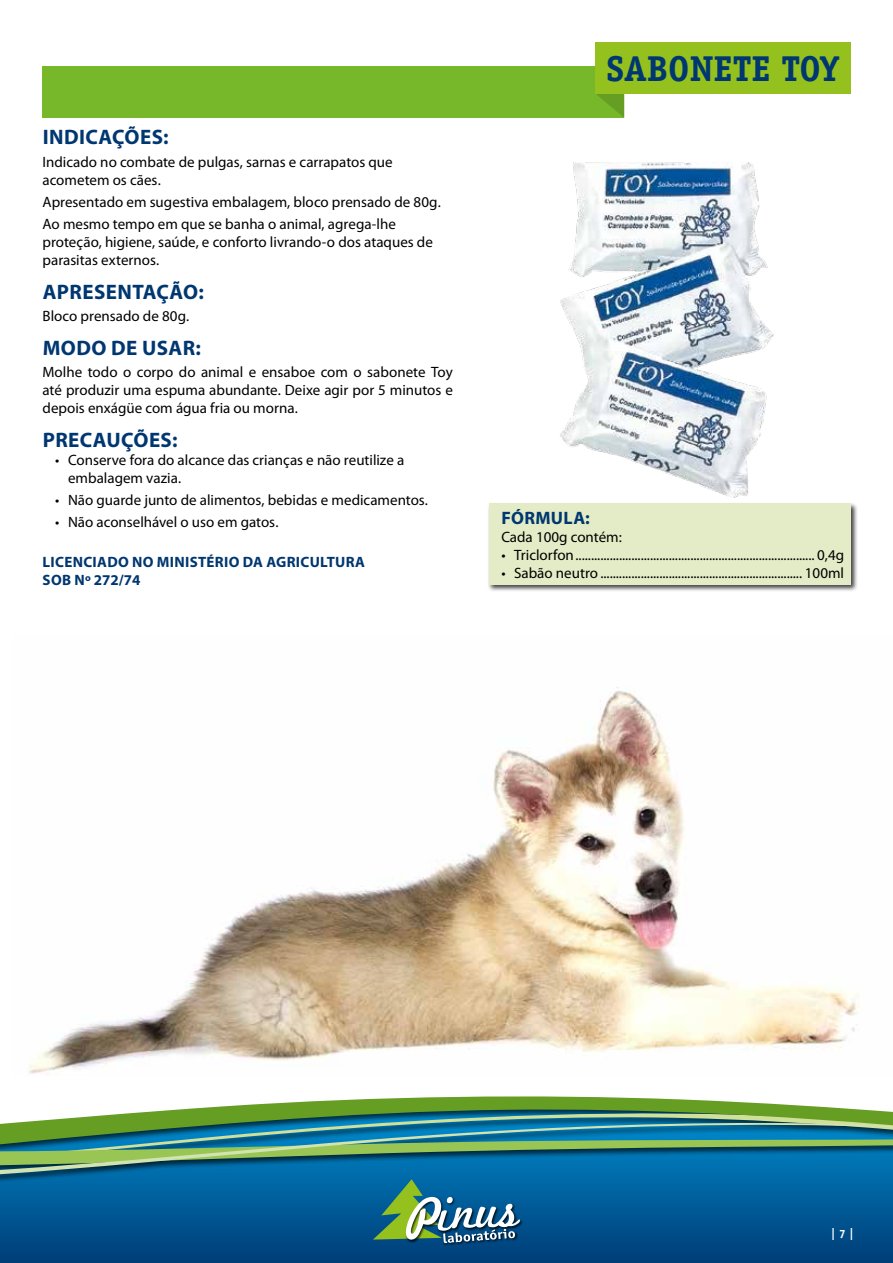
<style>
.page{position:relative;width:893px;height:1263px;background:#fff}
.page>*{position:absolute;margin:0;border:0;box-sizing:border-box;transform-origin:0 0}
.t1{font:700 36px "Officina Serif Std";color:#003770}
.t2{font:700 21px "Myriad Pro";letter-spacing:.02em;color:#003770}
.t3{font:700 18px "Myriad Pro";letter-spacing:.02em;color:#003770}
.t4{font:15px/18px "Myriad Pro";color:#000}
.t5{font:700 15px/18px "Myriad Pro";letter-spacing:.02em;color:#003770}
.t6{font:700 12px "Officina Serif Std";color:#fff}
</style>
<div class="page">
<svg style="left:0;top:1193px;width:893px;height:70px;background:#004e8a"></svg>
<div style="left:0;top:1082px;width:893px;height:111px;background:#0066a4"></div>
<div style="left:0;top:1082px;width:893px;height:12px;background:#fff"></div>
<svg style="left:0;top:1094px;width:893px;height:16px;background:#bcd49f"></svg>
<svg style="left:0;top:1110px;width:893px;height:71px"></svg>
<div style="left:405px;top:1196px;width:119px;height:47px;background:#000;opacity:.75"></div>
<div style="left:443px;top:1228px;width:75px;height:19px;background:#000;opacity:.75"></div>
<svg style="left:373px;top:1179px;width:148px;height:64px"></svg>
<img style="left:29px;top:687px;width:831px;height:387px">
<div style="left:43px;top:67px;width:581px;height:51px;background:#76b82a"></div>
<svg style="left:596px;top:94px;width:28px;height:23px"></svg>
<div style="left:595px;top:43px;width:255px;height:51px;background:#95c11f"></div>
<img style="left:560px;top:162px;width:213px;height:336px">
<div style="left:487px;top:502px;width:371px;height:90px;background:#000;opacity:.75"></div>
<div style="left:489px;top:503px;width:361px;height:82px;background:#e3ecc6"></div>
<h2 class="t2" style="left:43px;top:124px;width:127px">INDICAÇÕES:</h2>
<p class="t4" style="left:43px;top:152px;width:352px">Indicado no combate de pulgas, sarnas e carrapatos que acometem os cães.</p>
<p class="t4" style="left:43px;top:191px;width:400px;line-height:22.2px">Apresentado em sugestiva embalagem, bloco prensado de 80g.<br>Ao mesmo tempo em que se banha o animal, agrega-lhe</p>
<p class="t4" style="left:43px;top:233px;width:392px">proteção, higiene, saúde, e conforto livrando-o dos ataques de parasitas externos.</p>
<h2 class="t2" style="left:43px;top:278px;width:163px">APRESENTAÇÃO:</h2>
<p class="t4" style="left:43px;top:307px;width:148px">Bloco prensado de 80g.</p>
<h2 class="t2" style="left:43px;top:334px;width:160px">MODO DE USAR:</h2>
<p class="t4" style="left:43px;top:363px;width:412px;text-align:justify">Molhe todo o corpo do animal e ensaboe com o sabonete Toy até produzir uma espuma abundante. Deixe agir por 5 minutos e depois enxágüe com água fria ou morna.</p>
<h2 class="t2" style="left:43px;top:426px;width:136px">PRECAUÇÕES:</h2>
<p class="t4" style="left:68px;top:451px;width:338px;text-indent:-13px">• Conserve fora do alcance das crianças e não reutilize a embalagem vazia.</p>
<p class="t4" style="left:55px;top:491px;width:374px">• Não guarde junto de alimentos, bebidas e medicamentos.</p>
<p class="t4" style="left:55px;top:513px;width:225px">• Não aconselhável o uso em gatos.</p>
<p class="t5" style="left:43px;top:552px;width:324px">LICENCIADO NO MINISTÉRIO DA AGRICULTURA<br>SOB Nº 272/74</p>
<h1 class="t1" style="left:606px;top:46px;width:235px">SABONETE TOY</h1>
<p class="t3" style="left:501px;top:506px;width:90px">FÓRMULA:</p>
<p class="t4" style="left:501px;top:527px;width:122px">Cada 100g contém:</p>
<p class="t4" style="left:501px;top:545px;width:344px">• Triclorfon............................................................................. 0,4g</p>
<p class="t4" style="left:501px;top:563px;width:344px">• Sabão neutro ................................................................. 100ml</p>
<p class="t6" style="left:831px;top:1225px;width:25px">| 7 |</p>
</div>
